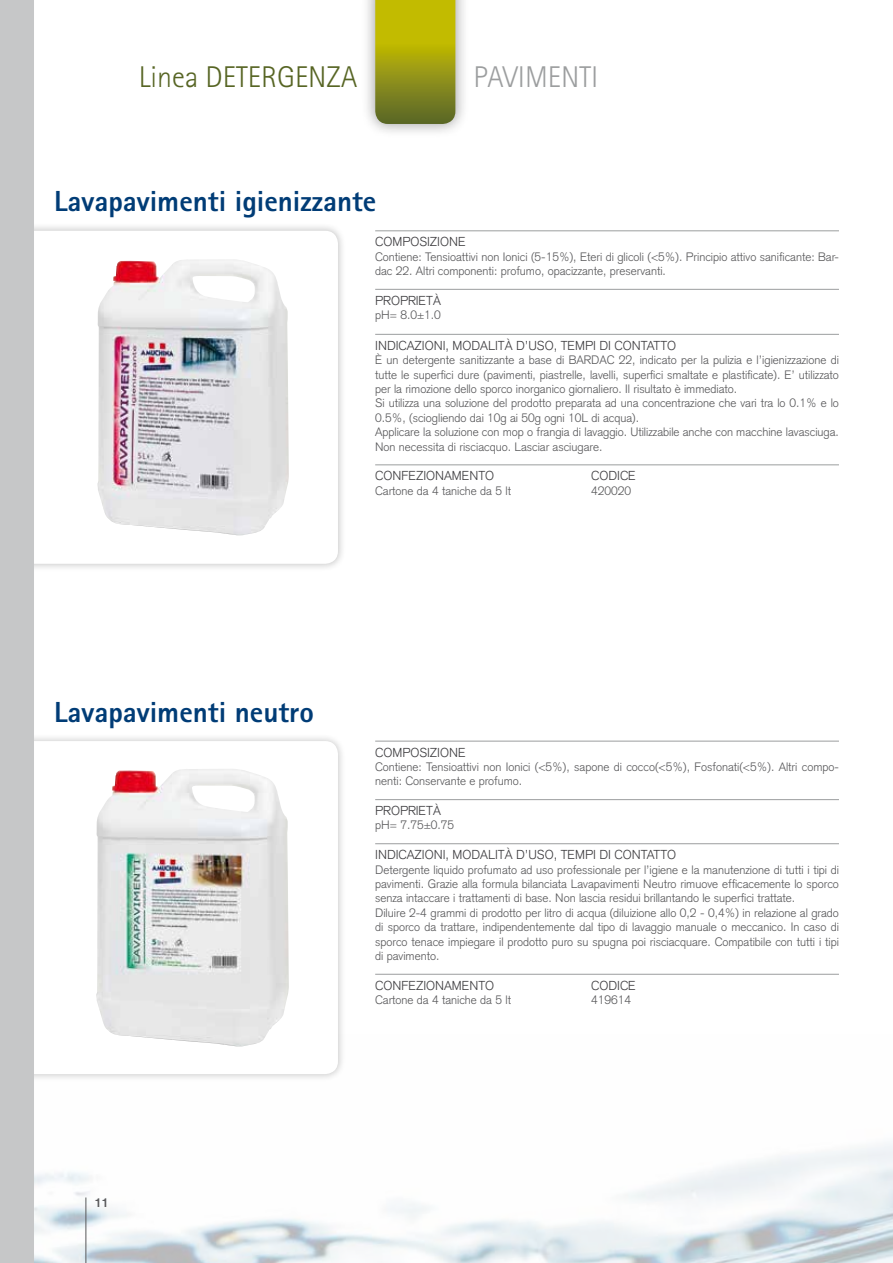
<style>
.page{position:relative;width:893px;height:1263px;background:#fff}
.page>*{position:absolute;margin:0;border:0;box-sizing:border-box;transform-origin:0 0}
.t1{font:300 30px "Rotis Sans Serif";color:#576524}
.t2{font:300 30px "Rotis Sans Serif";color:#9c9e9f}
.t3{font:800 29.1px "Rotis Sans Serif";color:#003c76}
.t4{font:300 12.75px "Akzidenz Grotesk";color:#3e3d40}
.t5{font:700 12.75px "Akzidenz Grotesk";color:#58585a}
.t6{font:300 12px/14.4px "Akzidenz Grotesk";color:#58585a}
</style>
<div class="page">
<div style="left:9px;top:733px;width:337px;height:349px;background:#000;opacity:.25"></div>
<svg style="left:34px;top:741px;width:304px;height:333px"></svg>
<div style="left:9px;top:222px;width:337px;height:350px;background:#000;opacity:.25"></div>
<svg style="left:34px;top:231px;width:304px;height:333px"></svg>
<div style="left:0;top:0;width:34px;height:1263px;background:#c6c7c8"></div>
<hr style="left:375px;top:230px;width:464px;height:1px;background:#9c9e9f">
<hr style="left:375px;top:289px;width:464px;height:1px;background:#9c9e9f">
<hr style="left:375px;top:334px;width:464px;height:1px;background:#9c9e9f">
<hr style="left:375px;top:464px;width:464px;height:1px;background:#9c9e9f">
<hr style="left:375px;top:741px;width:464px;height:1px;background:#9c9e9f">
<hr style="left:375px;top:799px;width:464px;height:1px;background:#9c9e9f">
<hr style="left:375px;top:843px;width:464px;height:1px;background:#9c9e9f">
<hr style="left:375px;top:974px;width:464px;height:1px;background:#9c9e9f">
<div style="left:361px;top:0;width:108px;height:138px;background:#000;opacity:.4"></div>
<svg style="left:375px;top:0;width:80px;height:124px;background:#9f9e12"></svg>
<img style="left:97px;top:258px;width:192px;height:277px">
<img style="left:96px;top:768px;width:193px;height:278px">
<hr style="left:85px;top:1197px;width:1px;height:66px;background:#58585a">
<h1 class="t1" style="left:139px;top:59px;width:220px">Linea DETERGENZA</h1>
<h1 class="t2" style="left:473px;top:59px;width:126px">PAVIMENTI</h1>
<h2 class="t3" style="left:54px;top:183px;width:324px">Lavapavimenti igienizzante</h2>
<p class="t4" style="left:375px;top:234px;width:92px">COMPOSIZIONE</p>
<p class="t6" style="left:375px;top:249px;width:465px">Contiene: Tensioattivi non Ionici (5-15%), Eteri di glicoli (&lt;5%). Principio attivo sanificante: Bar&shy;dac 22. Altri componenti: profumo, opacizzante, preservanti.</p>
<p class="t4" style="left:375px;top:293px;width:67px">PROPRIETÀ</p>
<p class="t6" style="left:375px;top:308px;width:67px">pH= 8.0±1.0</p>
<p class="t4" style="left:375px;top:338px;width:303px">INDICAZIONI, MODALITÀ D’USO, TEMPI DI CONTATTO</p>
<p class="t6" style="left:375px;top:353px;width:465px">È un detergente sanitizzante a base di BARDAC 22, indicato per la pulizia e l’igienizzazione di tutte le superfici dure (pavimenti, piastrelle, lavelli, superfici smaltate e plastificate). E’ utilizzato per la rimozione dello sporco inorganico giornaliero. Il risultato è immediato.<br>Si utilizza una soluzione del prodotto preparata ad una concentrazione che vari tra lo 0.1% e lo 0.5%, (sciogliendo dai 10g ai 50g ogni 10L di acqua).<br>Applicare la soluzione con mop o frangia di lavaggio. Utilizzabile anche con macchine lavasciuga.<br>Non necessita di risciacquo. Lasciar asciugare.</p>
<p class="t4" style="left:375px;top:468px;width:121px">CONFEZIONAMENTO</p>
<p class="t4" style="left:591px;top:468px;width:46px">CODICE</p>
<p class="t6" style="left:375px;top:483px;width:137px">Cartone da 4 taniche da 5 lt</p>
<p class="t6" style="left:591px;top:483px;width:42px">420020</p>
<h2 class="t3" style="left:54px;top:693px;width:261px">Lavapavimenti neutro</h2>
<p class="t4" style="left:375px;top:745px;width:92px">COMPOSIZIONE</p>
<p class="t6" style="left:375px;top:760px;width:465px">Contiene: Tensioattivi non Ionici (&lt;5%), sapone di cocco(&lt;5%), Fosfonati(&lt;5%). Altri compo&shy;nenti: Conservante e profumo.</p>
<p class="t4" style="left:375px;top:803px;width:67px">PROPRIETÀ</p>
<p class="t6" style="left:375px;top:818px;width:81px">pH= 7.75±0.75</p>
<p class="t4" style="left:375px;top:847px;width:303px">INDICAZIONI, MODALITÀ D’USO, TEMPI DI CONTATTO</p>
<p class="t6" style="left:375px;top:862px;width:465px">Detergente liquido profumato ad uso professionale per l’igiene e la manutenzione di tutti i tipi di pavimenti. Grazie alla formula bilanciata Lavapavimenti Neutro rimuove efficacemente lo sporco senza intaccare i trattamenti di base. Non lascia residui brillantando le superfici trattate.<br>Diluire 2-4 grammi di prodotto per litro di acqua (diluizione allo 0,2 - 0,4%) in relazione al grado di sporco da trattare, indipendentemente dal tipo di lavaggio manuale o meccanico. In caso di sporco tenace impiegare il prodotto puro su spugna poi risciacquare. Compatibile con tutti i tipi di pavimento.</p>
<p class="t4" style="left:375px;top:978px;width:121px">CONFEZIONAMENTO</p>
<p class="t4" style="left:591px;top:978px;width:46px">CODICE</p>
<p class="t6" style="left:375px;top:993px;width:137px">Cartone da 4 taniche da 5 lt</p>
<p class="t6" style="left:591px;top:993px;width:42px">419614</p>
<p class="t5" style="left:94px;top:1195px;width:16px">11</p>
</div>
